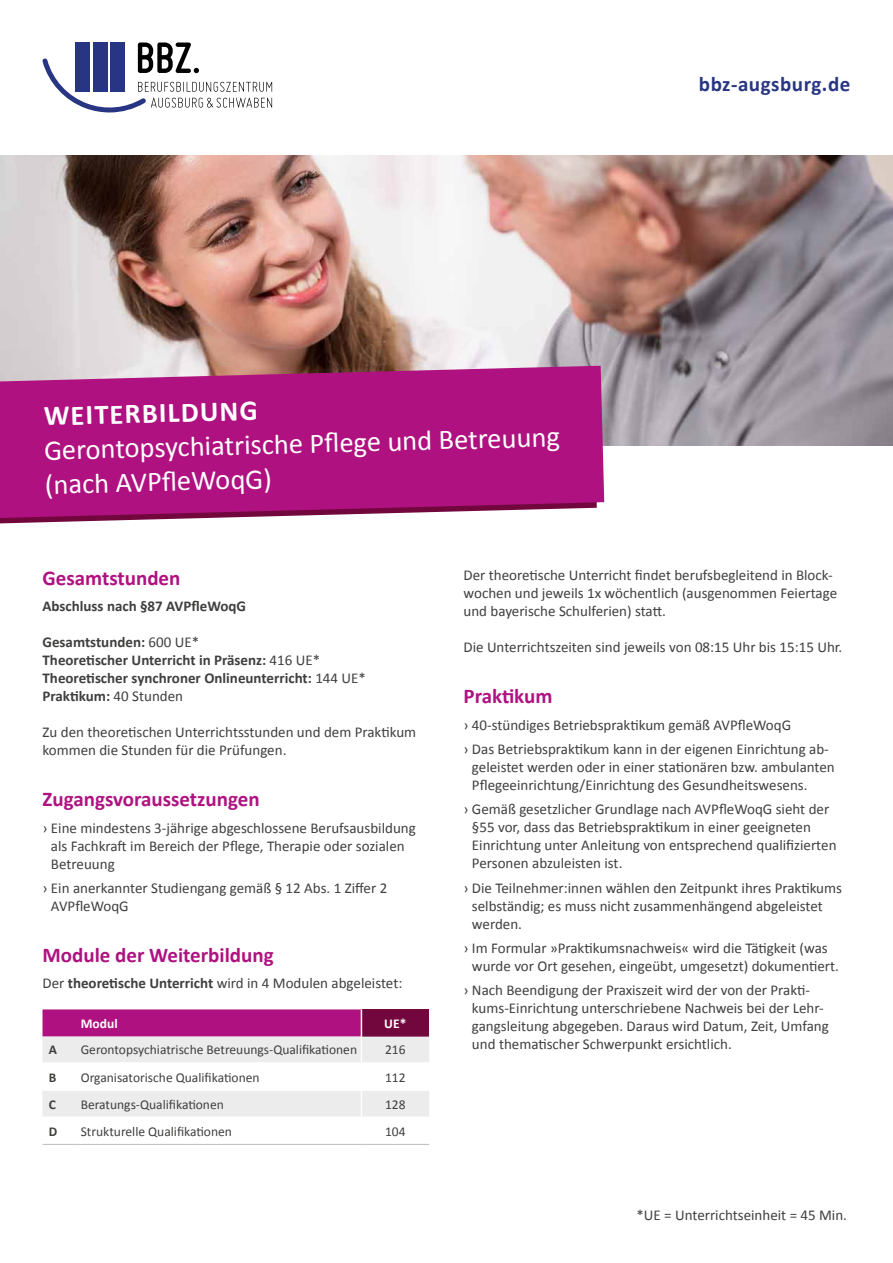
<style>
.page{position:relative;width:893px;height:1263px;background:#fff}
.page>*{position:absolute;margin:0;border:0;box-sizing:border-box;transform-origin:0 0}
.t1{font:28.5px/33.2px "Calibri";color:#fff}
.t2{font:700 28.5px "Calibri";color:#fff}
.t3{font:700 21px "Calibri";color:#af1280}
.t4{font:700 21px "Calibri";letter-spacing:.025em;color:#283583}
.t5{font:15px/18px "Calibri";color:#3f3f3e}
.t6{font:700 15px/18px "Calibri";color:#3f3f3e}
.t7{font:13.5px "Calibri";color:#3f3f3e}
.t8{font:700 13.5px "Calibri";color:#fff}
.t9{font:700 13.5px "Calibri";color:#3f3f3e}
.s1{font-weight:400}
.s2{font-weight:700}
</style>
<div class="page">
<svg style="left:43px;top:43px;width:229px;height:69px"></svg>
<img style="left:0;top:155px;width:893px;height:290px">
<svg style="left:0;top:518px;width:205px;height:5px"></svg>
<svg style="left:0;top:366px;width:604px;height:152px;background:#b01f83"></svg>
<svg style="left:43px;top:1009px;width:386px;height:108px"></svg>
<hr style="left:43px;top:1144px;width:31px;height:1px;background:#bcbcbc">
<hr style="left:74px;top:1144px;width:287px;height:1px;background:#bcbcbc">
<hr style="left:361px;top:1144px;width:68px;height:1px;background:#bcbcbc">
<h1 class="t2" style="left:43px;top:397px;width:215px;rotate:-2deg">WEITERBILDUNG</h1>
<h1 class="t1" style="left:43px;top:435px;width:518px;rotate:-2deg">Gerontopsychiatrische Pfl ege und Betreuung (nach AVPfl eWoqG)</h1>
<h2 class="t4" style="left:699px;top:70px;width:153px">bbz-augsburg.de</h2>
<h2 class="t3" style="left:43px;top:563px;width:139px">Gesamtstunden</h2>
<p class="t6" style="left:43px;top:596px;width:205px">Abschluss nach §87 AVPfleWoqG</p>
<p class="t6" style="left:43px;top:632px;width:325px">Gesamtstunden: <span class="s1">600 UE*<br></span>Theoretischer Unterricht in Präsenz: <span class="s1">416 UE* </span>Theoretischer synchroner Onlineunterricht: <span class="s1">144 UE* </span>Praktikum: <span class="s1">40 Stunden</span></p>
<p class="t5" style="left:43px;top:723px;width:375px">Zu den theoretischen Unterrichtsstunden und dem Praktikum kommen die Stunden für die Prüfungen.</p>
<h2 class="t3" style="left:43px;top:784px;width:219px">Zugangsvoraussetzungen</h2>
<p class="t5" style="left:51px;top:818px;width:366px;text-indent:-8px">› Eine mindestens 3-jährige abgeschlossene Berufsausbildung als Fachkraft im Bereich der Pflege, Therapie oder sozialen<br>Betreuung</p>
<p class="t5" style="left:51px;top:878px;width:338px;text-indent:-8px">› Ein anerkannter Studiengang gemäß § 12 Abs. 1 Ziffer 2<br>AVPfleWoqG</p>
<h2 class="t3" style="left:43px;top:940px;width:233px">Module der Weiterbildung</h2>
<p class="t5" style="left:43px;top:974px;width:361px">Der <span class="s2">theoretische Unterricht</span> wird in 4 Modulen abgeleistet:</p>
<p class="t8" style="left:81px;top:1014px;width:38px">Modul</p>
<p class="t8" style="left:384px;top:1014px;width:24px">UE*</p>
<p class="t9" style="left:49px;top:1040px;width:10px">A</p>
<p class="t7" style="left:81px;top:1040px;width:278px">Gerontopsychiatrische Betreuungs-Qualifikationen</p>
<p class="t7" style="left:385px;top:1040px;width:22px">216</p>
<p class="t9" style="left:49px;top:1067px;width:9px">B</p>
<p class="t7" style="left:81px;top:1068px;width:180px">Organisatorische Qualifikationen</p>
<p class="t7" style="left:385px;top:1068px;width:22px">112</p>
<p class="t9" style="left:49px;top:1095px;width:9px">C</p>
<p class="t7" style="left:81px;top:1095px;width:145px">Beratungs-Qualifikationen</p>
<p class="t7" style="left:385px;top:1095px;width:22px">128</p>
<p class="t9" style="left:49px;top:1122px;width:10px">D</p>
<p class="t7" style="left:81px;top:1122px;width:153px">Strukturelle Qualifikationen</p>
<p class="t7" style="left:385px;top:1122px;width:22px">104</p>
<p class="t5" style="left:463px;top:566px;width:375px">Der theoretische Unterricht findet berufsbegleitend in Block&shy;wochen und jeweils 1x wöchentlich (ausgenommen Feiertage und bayerische Schulferien) statt.</p>
<p class="t5" style="left:463px;top:638px;width:380px">Die Unterrichtszeiten sind jeweils von 08:15 Uhr bis 15:15 Uhr.</p>
<h2 class="t3" style="left:463px;top:681px;width:90px">Praktikum</h2>
<p class="t5" style="left:463px;top:712px;width:367px;line-height:24.3px">› 40-stündiges Betriebspraktikum gemäß AVPfleWoqG<br>› Das Betriebspraktikum kann in der eigenen Einrichtung ab-</p>
<p class="t5" style="left:472px;top:757px;width:364px">geleistet werden oder in einer stationären bzw. ambulanten<br>Pflegeeinrichtung/Einrichtung des Gesundheitswesens.</p>
<p class="t5" style="left:472px;top:800px;width:366px;text-indent:-8px">› Gemäß gesetzlicher Grundlage nach AVPfleWoqG sieht der §55 vor, dass das Betriebspraktikum in einer geeigneten Einrichtung unter Anleitung von entsprechend qualifizierten Personen abzuleisten ist.</p>
<p class="t5" style="left:472px;top:878px;width:372px;text-indent:-8px">› Die Teilnehmer:innen wählen den Zeitpunkt ihres Praktikums selbständig; es muss nicht zusammenhängend abgeleistet werden.</p>
<p class="t5" style="left:472px;top:939px;width:369px;text-indent:-8px">› Im Formular »Praktikumsnachweis« wird die Tätigkeit (was wurde vor Ort gesehen, eingeübt, umgesetzt) dokumentiert.</p>
<p class="t5" style="left:472px;top:981px;width:358px;text-indent:-8px">› Nach Beendigung der Praxiszeit wird der von der Prakti&shy;kums-Einrichtung unterschriebene Nachweis bei der Lehr&shy;gangsleitung abgegeben. Daraus wird Datum, Zeit, Umfang und thematischer Schwerpunkt ersichtlich.</p>
<p class="t5" style="left:636px;top:1206px;width:212px">*UE = Unterrichtseinheit = 45 Min.</p>
</div>
